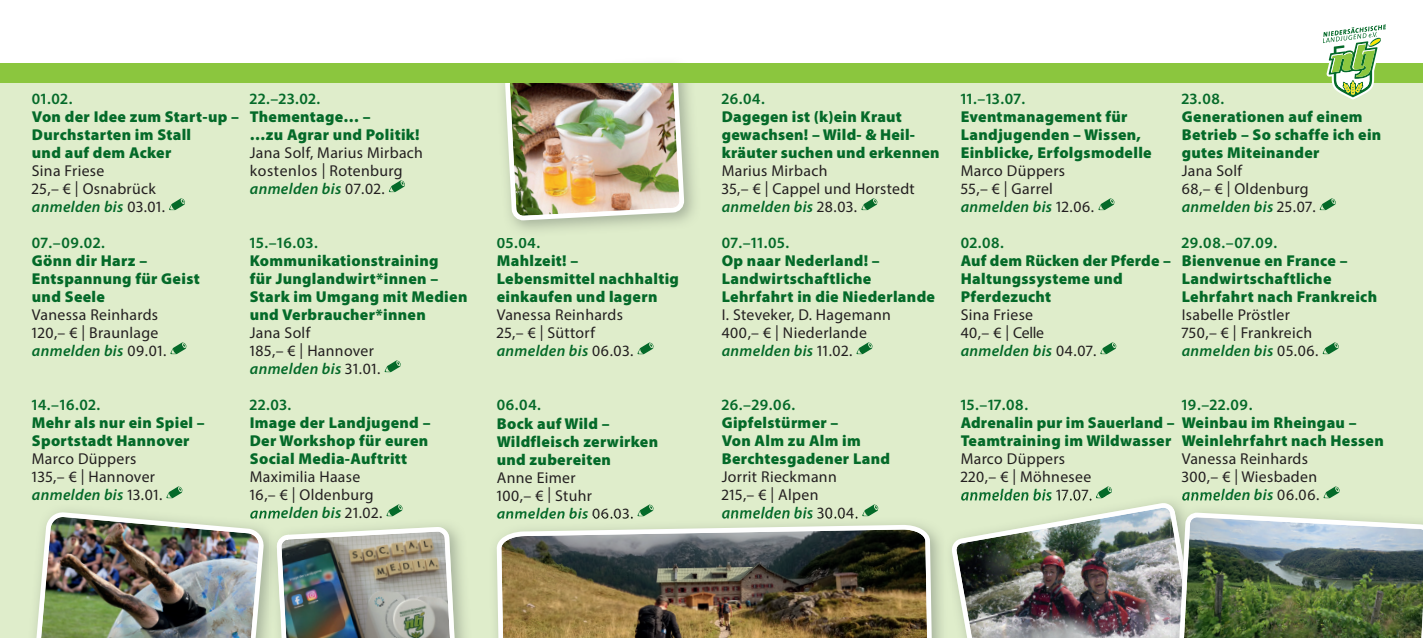
<style>
.page{position:relative;width:1423px;height:638px;background:#fff}
.page>*{position:absolute;margin:0;border:0;box-sizing:border-box;transform-origin:0 0}
.t1{font:900 15.75px/18px "Myriad Pro";letter-spacing:.02em;color:#046a29}
.t2{font:15.75px/18px "Myriad Pro";letter-spacing:.02em;color:#231f20}
.t3{font:600 15.75px "Myriad Pro";letter-spacing:.04em;color:#046a29}
.s1{font-weight:600;font-style:italic;color:#046a29}
</style>
<div class="page">
<div style="left:0;top:82px;width:1422px;height:556px;background:#dfedcb"></div>
<svg style="left:169px;top:198px;width:16px;height:12px"></svg>
<svg style="left:170px;top:342px;width:16px;height:12px"></svg>
<svg style="left:166px;top:486px;width:16px;height:12px"></svg>
<svg style="left:1098px;top:198px;width:16px;height:12px"></svg>
<svg style="left:1100px;top:342px;width:16px;height:12px"></svg>
<svg style="left:389px;top:180px;width:16px;height:12px"></svg>
<svg style="left:384px;top:360px;width:16px;height:12px"></svg>
<svg style="left:386px;top:504px;width:16px;height:12px"></svg>
<svg style="left:1319px;top:198px;width:16px;height:12px"></svg>
<svg style="left:1322px;top:342px;width:16px;height:12px"></svg>
<img style="left:280px;top:526px;width:178px;height:112px">
<img style="left:493px;top:63px;width:443px;height:575px">
<img style="left:950px;top:486px;width:472px;height:152px">
<img style="left:266px;top:518px;width:14px;height:120px">
<img style="left:266px;top:510px;width:14px;height:8px">
<img style="left:277px;top:538px;width:3px;height:74px">
<img style="left:35px;top:510px;width:231px;height:128px">
<div style="left:0;top:64px;width:1422px;height:19px;background:#8bc63e"></div>
<svg style="left:1320px;top:24px;width:68px;height:75px"></svg>
<p class="t3" style="left:32px;top:89px;width:42px">01.02.</p>
<p class="t1" style="left:32px;top:107px;width:209px">Von der Idee zum Start-up –<br>Durchstarten im Stall<br>und auf dem Acker</p>
<p class="t2" style="left:32px;top:162px;width:135px">Sina Friese<br>25,– € | Osnabrück <span class="s1">anmelden bis</span> 03.01.</p>
<p class="t3" style="left:32px;top:233px;width:74px">07.–09.02.</p>
<p class="t1" style="left:32px;top:251px;width:169px">Gönn dir Harz –<br>Entspannung für Geist und Seele</p>
<p class="t2" style="left:32px;top:306px;width:136px">Vanessa Reinhards<br>120,– € | Braunlage <span class="s1">anmelden bis</span> 09.01.</p>
<p class="t3" style="left:32px;top:395px;width:70px">14.–16.02.</p>
<p class="t1" style="left:32px;top:413px;width:174px">Mehr als nur ein Spiel –<br>Sportstadt Hannover</p>
<p class="t2" style="left:32px;top:450px;width:132px">Marco Düppers<br>135,– € | Hannover <span class="s1">anmelden bis</span> 13.01.</p>
<p class="t3" style="left:250px;top:89px;width:72px">22.–23.02.</p>
<p class="t1" style="left:250px;top:107px;width:171px">Thementage… –<br>…zu Agrar und Politik!</p>
<p class="t2" style="left:250px;top:144px;width:175px">Jana Solf, Marius Mirbach kostenlos | Rotenburg <span class="s1">anmelden bis</span> 07.02.</p>
<p class="t3" style="left:250px;top:233px;width:69px">15.–16.03.</p>
<p class="t1" style="left:250px;top:251px;width:219px">Kommunikationstraining<br>für Junglandwirt*innen –<br>Stark im Umgang mit Medien und Verbraucher*innen</p>
<p class="t2" style="left:250px;top:324px;width:132px">Jana Solf<br>185,– € | Hannover <span class="s1">anmelden bis</span> 31.01.</p>
<p class="t3" style="left:250px;top:395px;width:43px">22.03.</p>
<p class="t1" style="left:250px;top:413px;width:182px">Image der Landjugend –<br>Der Workshop für euren<br>Social Media-Auftritt</p>
<p class="t2" style="left:250px;top:468px;width:134px">Maximilia Haase<br>16,– € | Oldenburg <span class="s1">anmelden bis</span> 21.02.</p>
<p class="t3" style="left:497px;top:233px;width:45px">05.04.</p>
<p class="t1" style="left:497px;top:251px;width:184px">Mahlzeit! –<br>Lebensmittel nachhaltig einkaufen und lagern</p>
<p class="t2" style="left:497px;top:306px;width:138px">Vanessa Reinhards<br>25,– € | Süttorf <span class="s1">anmelden bis</span> 06.03.</p>
<p class="t3" style="left:497px;top:395px;width:46px">06.04.</p>
<p class="t1" style="left:497px;top:413px;width:163px">Bock auf Wild –<br>Wildfleisch zerwirken und zubereiten</p>
<p class="t2" style="left:497px;top:468px;width:138px">Anne Eimer<br>100,– € | Stuhr <span class="s1">anmelden bis</span> 06.03.</p>
<p class="t3" style="left:721px;top:89px;width:45px">26.04.</p>
<p class="t1" style="left:721px;top:107px;width:219px">Dagegen ist (k)ein Kraut gewachsen! – Wild- &amp; Heil&shy;kräuter suchen und erkennen</p>
<p class="t2" style="left:721px;top:162px;width:195px">Marius Mirbach<br>35,– € | Cappel und Horstedt <span class="s1">anmelden bis</span> 28.03.</p>
<p class="t3" style="left:721px;top:233px;width:69px">07.–11.05.</p>
<p class="t1" style="left:721px;top:251px;width:215px">Op naar Nederland! –<br>Landwirtschaftliche<br>Lehrfahrt in die Niederlande</p>
<p class="t2" style="left:721px;top:306px;width:171px">I. Steveker, D. Hagemann<br>400,– € | Niederlande <span class="s1">anmelden bis</span> 11.02.</p>
<p class="t3" style="left:721px;top:395px;width:75px">26.–29.06.</p>
<p class="t1" style="left:721px;top:413px;width:170px">Gipfelstürmer –<br>Von Alm zu Alm im<br>Berchtesgadener Land</p>
<p class="t2" style="left:721px;top:468px;width:138px">Jorrit Rieckmann<br>215,– € | Alpen <span class="s1">anmelden bis</span> 30.04.</p>
<p class="t3" style="left:960px;top:89px;width:66px">11.–13.07.</p>
<p class="t1" style="left:960px;top:107px;width:192px">Eventmanagement für<br>Landjugenden – Wissen,<br>Einblicke, Erfolgsmodelle</p>
<p class="t2" style="left:960px;top:162px;width:135px">Marco Düppers<br>55,– € | Garrel <span class="s1">anmelden bis</span> 12.06.</p>
<p class="t3" style="left:960px;top:233px;width:45px">02.08.</p>
<p class="t1" style="left:960px;top:251px;width:212px">Auf dem Rücken der Pferde –<br>Haltungssysteme und<br>Pferdezucht</p>
<p class="t2" style="left:960px;top:306px;width:137px">Sina Friese<br>40,– € | Celle <span class="s1">anmelden bis</span> 04.07.</p>
<p class="t3" style="left:1181px;top:89px;width:44px">23.08.</p>
<p class="t1" style="left:1181px;top:107px;width:201px">Generationen auf einem<br>Betrieb – So schaffe ich ein gutes Miteinander</p>
<p class="t2" style="left:1181px;top:162px;width:135px">Jana Solf<br>68,– € | Oldenburg <span class="s1">anmelden bis</span> 25.07.</p>
<p class="t3" style="left:1181px;top:233px;width:97px">29.08.–07.09.</p>
<p class="t1" style="left:1181px;top:251px;width:197px">Bienvenue en France –<br>Landwirtschaftliche<br>Lehrfahrt nach Frankreich</p>
<p class="t2" style="left:1181px;top:306px;width:138px">Isabelle Pröstler<br>750,– € | Frankreich <span class="s1">anmelden bis</span> 05.06.</p>
<p class="t3" style="left:960px;top:395px;width:69px">15.–17.08.</p>
<p class="t1" style="left:960px;top:413px;width:215px">Adrenalin pur im Sauerland –<br>Teamtraining im Wildwasser</p>
<p class="t2" style="left:960px;top:450px;width:133px">Marco Düppers<br>220,– € | Möhnesee <span class="s1">anmelden bis</span> 17.07.</p>
<p class="t3" style="left:1181px;top:395px;width:72px">19.–22.09.</p>
<p class="t1" style="left:1181px;top:413px;width:203px">Weinbau im Rheingau –<br>Weinlehrfahrt nach Hessen</p>
<p class="t2" style="left:1181px;top:450px;width:139px">Vanessa Reinhards<br>300,– € | Wiesbaden <span class="s1">anmelden bis</span> 06.06.</p>
</div>
